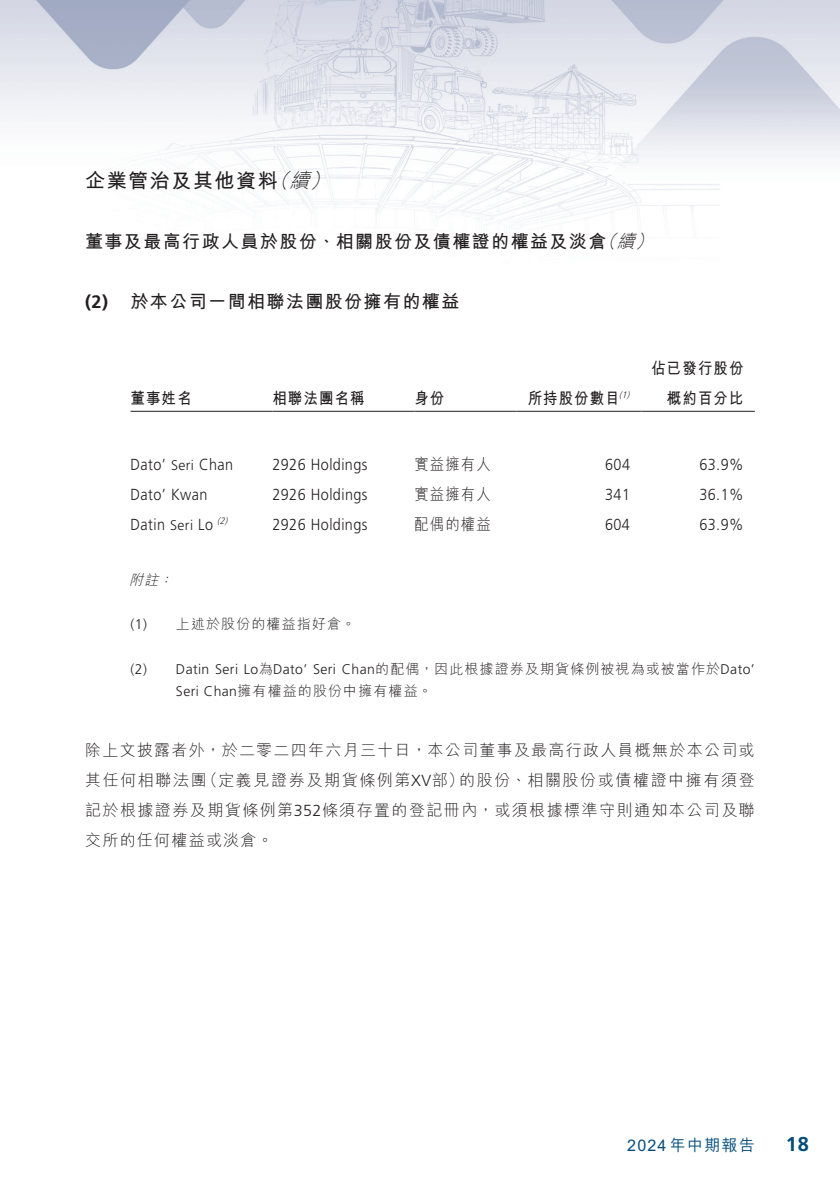
<style>
.page{position:relative;width:840px;height:1191px;background:#fff}
.page>*{position:absolute;margin:0;border:0;box-sizing:border-box;transform-origin:0 0}
.t1{font:700 20px "M Hei HK";letter-spacing:.08em;color:#231f20}
.t2{font:italic 300 20px "M Hei HK";color:#231f20}
.t3{font:700 20px "Frutiger LT Std";color:#044d7c}
.t4{font:700 18px "M Hei HK";letter-spacing:.08em;color:#231f20}
.t5{font:italic 300 18px "M Hei HK";color:#231f20}
.t6{font:700 18px "Frutiger LT Std";color:#231f20}
.t7{font:300 16px/30px "M Hei HK";letter-spacing:.09em;color:#231f20;text-align:right}
.t8{font:300 16px "Frutiger LT Std";letter-spacing:.03em;color:#231f20;scale:.9 1}
.t9{font:700 16px/30px "M Hei HK";letter-spacing:.08em;color:#231f20;text-align:right;scale:.9 1}
.t10{font:300 16px "M Hei HK";letter-spacing:.09em;color:#231f20;scale:.9 1}
.t11{font:500 16px "M Hei HK";letter-spacing:.08em;color:#044d7c}
.t12{font:300 14px "Frutiger LT Std";letter-spacing:.03em;color:#231f20}
.t13{font:300 14px "M Hei HK";letter-spacing:.08em;color:#231f20}
.t14{font:italic 300 14px "M Hei HK";color:#231f20}
.t15{font:italic 300 9.4px "Frutiger LT Std";color:#231f20;scale:.9 1}
.s1{font-family:"M Hei HK"}
.s2{font-family:"Frutiger LT Std"}
</style>
<div class="page">
<img style="left:0;top:0;width:839px;height:412px">
<hr style="left:130px;top:411px;width:142px;height:1px;background:#231f20">
<hr style="left:272px;top:411px;width:142px;height:1px;background:#231f20">
<hr style="left:414px;top:411px;width:102px;height:1px;background:#231f20">
<hr style="left:516px;top:411px;width:125px;height:1px;background:#231f20">
<hr style="left:641px;top:411px;width:113px;height:1px;background:#231f20">
<p class="t1" style="left:85px;top:166px;width:194px">企業管治及其他資料</p>
<p class="t2" style="left:289px;top:170px;width:27px">續</p>
<p class="t2" style="left:268px;top:170px;width:27px">（</p>
<p class="t2" style="left:310px;top:170px;width:27px">(</p>
<p class="t5" style="left:616px;top:232px;width:24px">續</p>
<p class="t5" style="left:598px;top:232px;width:24px">（</p>
<p class="t5" style="left:635px;top:232px;width:24px">(</p>
<p class="t4" style="left:85px;top:228px;width:522px">董事及最高行政人員於股份、相關股份及債權證的權益及淡倉</p>
<p class="t6" style="left:85px;top:291px;width:25px">2( )</p>
<p class="t4" style="left:130px;top:288px;width:330px">於本公司一間相聯法團股份擁有的權益</p>
<p class="t9" style="left:130px;top:381px;width:69px">董事姓名</p>
<p class="t9" style="left:272px;top:381px;width:104px">相聯法團名稱</p>
<p class="t9" style="left:414px;top:381px;width:35px">身份</p>
<p class="t9" style="left:527px;top:381px;width:104px">所持股份數目</p>
<p class="t15" style="left:619px;top:390px;width:16px">(1)</p>
<p class="t9" style="left:651px;top:351px;width:104px">佔已發行股份概約百分比</p>
<p class="t8" style="left:199px;top:455px;width:39px">Chan</p>
<p class="t8" style="left:130px;top:455px;width:41px">Dato’</p>
<p class="t12" style="left:171px;top:457px;width:24px">Seri</p>
<p class="t8" style="left:272px;top:455px;width:107px">2926 Holdings</p>
<p class="t10" style="left:414px;top:456px;width:86px">實益擁有人</p>
<p class="t8" style="left:604px;top:455px;width:29px">604</p>
<p class="t8" style="left:699px;top:455px;width:50px">63.9%</p>
<p class="t8" style="left:130px;top:485px;width:87px">Dato’ Kwan</p>
<p class="t8" style="left:272px;top:485px;width:107px">2926 Holdings</p>
<p class="t10" style="left:414px;top:486px;width:86px">實益擁有人</p>
<p class="t8" style="left:604px;top:485px;width:29px">341</p>
<p class="t8" style="left:699px;top:485px;width:50px">36.1%</p>
<p class="t15" style="left:217px;top:516px;width:16px">)2(</p>
<p class="t8" style="left:130px;top:515px;width:40px">Datin</p>
<p class="t8" style="left:198px;top:515px;width:18px">Lo</p>
<p class="t12" style="left:170px;top:517px;width:24px">Seri</p>
<p class="t8" style="left:272px;top:515px;width:107px">2926 Holdings</p>
<p class="t10" style="left:414px;top:516px;width:86px">配偶的權益</p>
<p class="t8" style="left:604px;top:515px;width:29px">604</p>
<p class="t8" style="left:699px;top:515px;width:50px">63.9%</p>
<p class="t14" style="left:129px;top:573px;width:34px">附註</p>
<p class="t14" style="left:158px;top:573px;width:19px">：</p>
<p class="t12" style="left:130px;top:616px;width:18px">1( )</p>
<p class="t13" style="left:176px;top:617px;width:181px">上述於股份的權益指好倉。</p>
<p class="t12" style="left:130px;top:660px;width:18px">2( )</p>
<p class="t12" style="left:176px;top:660px;width:580px">Datin Seri Lo<span class="s1">為</span>Dato’ Seri Chan<span class="s1">的配偶，因此根據證券及期貨條例被視為或被當作於</span>Dato‘</p>
<p class="t13" style="left:176px;top:683px;width:257px"><span class="s2">Seri Chan</span>擁有權益的股份中擁有權益。</p>
<p class="t7" style="left:85px;top:734px;width:670px">除上文披露者外，於二零二四年六月三十日，本公司董事及最高行政人員概無於本公司或的股份、相關股份或債權證中擁有須登</p>
<p class="t7" style="left:202px;top:764px;width:263px">（定義見證券及期貨條例第<span class="s2">XV</span>部）</p>
<p class="t7" style="left:85px;top:764px;width:670px;text-align:left">其任何相聯法團<br>記於根據證券及期貨條例第<span class="s2">352</span>條須存置的登記冊內，或須根據標準守則通知本公司及聯交所的任何權益或淡倉。</p>
<p class="t11" style="left:626px;top:1133px;width:129px">2024年中期報告</p>
<p class="t3" style="left:785px;top:1132px;width:25px">18</p>
</div>
